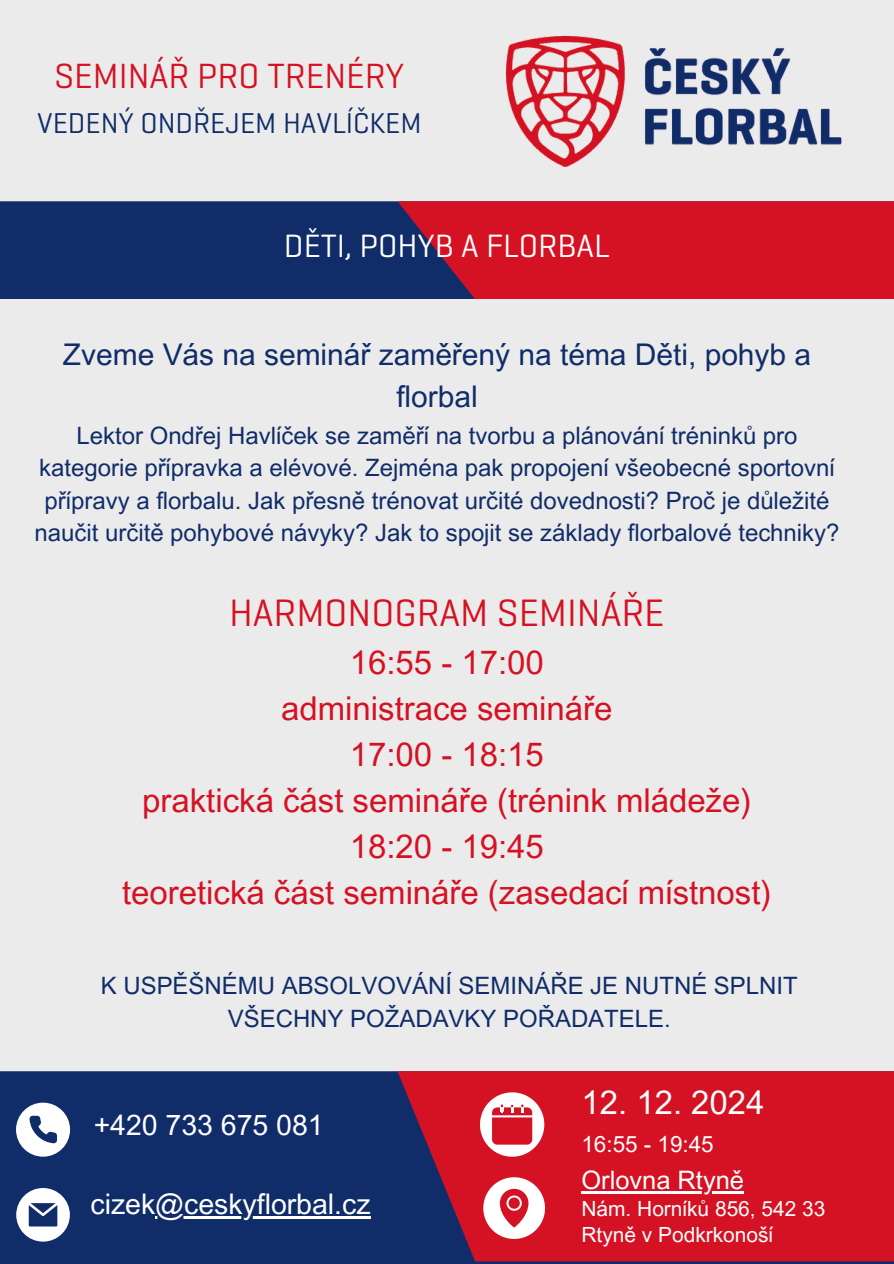
<style>
.page{position:relative;width:894px;height:1264px;background:#fff}
.page>*{position:absolute;margin:0;border:0;box-sizing:border-box;transform-origin:0 0}
.t1{font:38.85px "Geogrotesque Cyr";color:#d51223}
.t2{font:35.55px "Geogrotesque Cyr";color:#d51223}
.t3{font:32.85px/45.9px "Arial MT Pro";color:#d51223;text-align:center}
.t4{font:32.85px "Geogrotesque Cyr";color:#fff}
.t5{font:32.85px "Arial MT Pro";color:#fff}
.t6{font:29.85px/41.5px "Arial MT Pro";color:#102d69;text-align:center}
.t7{font:29.25px "Geogrotesque Cyr";color:#102d69}
.t8{font:28.35px "Arial MT Pro";color:#fff}
.t9{font:25.35px "Arial MT Pro";color:#fff}
.t10{font:23.85px/32.5px "Arial MT Pro";color:#102d69;text-align:center}
.t11{font:22.5px "Arial MT Pro";color:#fff}
.t12{font:20.85px/25.8px "Arial MT Pro";color:#fff}
</style>
<div class="page">
<div style="left:0;top:0;width:893px;height:1263px;background:#ebebeb"></div>
<div style="left:0;top:1071px;width:893px;height:192px;background:#102d69"></div>
<img style="left:505px;top:35px;width:337px;height:132px">
<svg style="left:16px;top:1102px;width:54px;height:54px"></svg>
<svg style="left:16px;top:1188px;width:54px;height:53px"></svg>
<hr style="left:155px;top:1215px;width:215px;height:3px;background:#fff">
<svg style="left:397px;top:1071px;width:496px;height:190px;fill:#d51223"></svg>
<svg style="left:483px;top:1177px;width:62px;height:61px"></svg>
<svg style="left:480px;top:1092px;width:64px;height:64px"></svg>
<div style="left:0;top:201px;width:397px;height:98px;background:#102d69"></div>
<hr style="left:581px;top:1191px;width:162px;height:2px;background:#fff">
<svg style="left:397px;top:201px;width:496px;height:98px;fill:#d51223"></svg>
<p class="t2" style="left:55px;top:63px;width:351px">SEMINÁŘ PRO TRENÉRY</p>
<p class="t7" style="left:37px;top:113px;width:386px">VEDENÝ ONDŘEJEM HAVLÍČKEM</p>
<p class="t4" style="left:284px;top:234px;width:327px">DĚTI, POHYB A FLORBAL</p>
<p class="t6" style="left:63px;top:337px;width:749px">Zveme Vás na seminář zaměřený na téma Děti, pohyb a florbal</p>
<p class="t10" style="left:35px;top:422px;width:806px">Lektor Ondřej Havlíček se zaměří na tvorbu a plánování tréninků pro kategorie přípravka a elévové. Zejména pak propojení všeobecné sportovní přípravy a florbalu. Jak přesně trénovat určité dovednosti? Proč je důležité naučit určitě pohybové návyky? Jak to spojit se základy florbalové techniky?</p>
<p class="t1" style="left:229px;top:598px;width:437px">HARMONOGRAM SEMINÁŘE</p>
<p class="t3" style="left:122px;top:643px;width:650px">16:55 - 17:00<br>administrace semináře<br>17:00 - 18:15<br>praktická část semináře (trénink mládeže)<br>18:20 - 19:45<br>teoretická část semináře (zasedací místnost)</p>
<p class="t10" style="left:101px;top:972px;width:698px">K USPĚŠNÉMU ABSOLVOVÁNÍ SEMINÁŘE JE NUTNÉ SPLNIT<br>VŠECHNY POŽADAVKY POŘADATELE.</p>
<p class="t8" style="left:94px;top:1114px;width:231px">+420 733 675 081</p>
<h1 class="t8" style="left:90px;top:1193px;width:281px">cizek@ceskyflorbal.cz</h1>
<h1 class="t5" style="left:581px;top:1090px;width:184px">12. 12. 2024</h1>
<h6 class="t11" style="left:581px;top:1135px;width:134px">16:55 - 19:45</h6>
<h2 class="t9" style="left:581px;top:1170px;width:164px">Orlovna Rtyně</h2>
<h5 class="t12" style="left:581px;top:1198px;width:245px">Nám. Horníků 856, 542 33<br>Rtyně v Podkrkonoší</h5>
</div>
